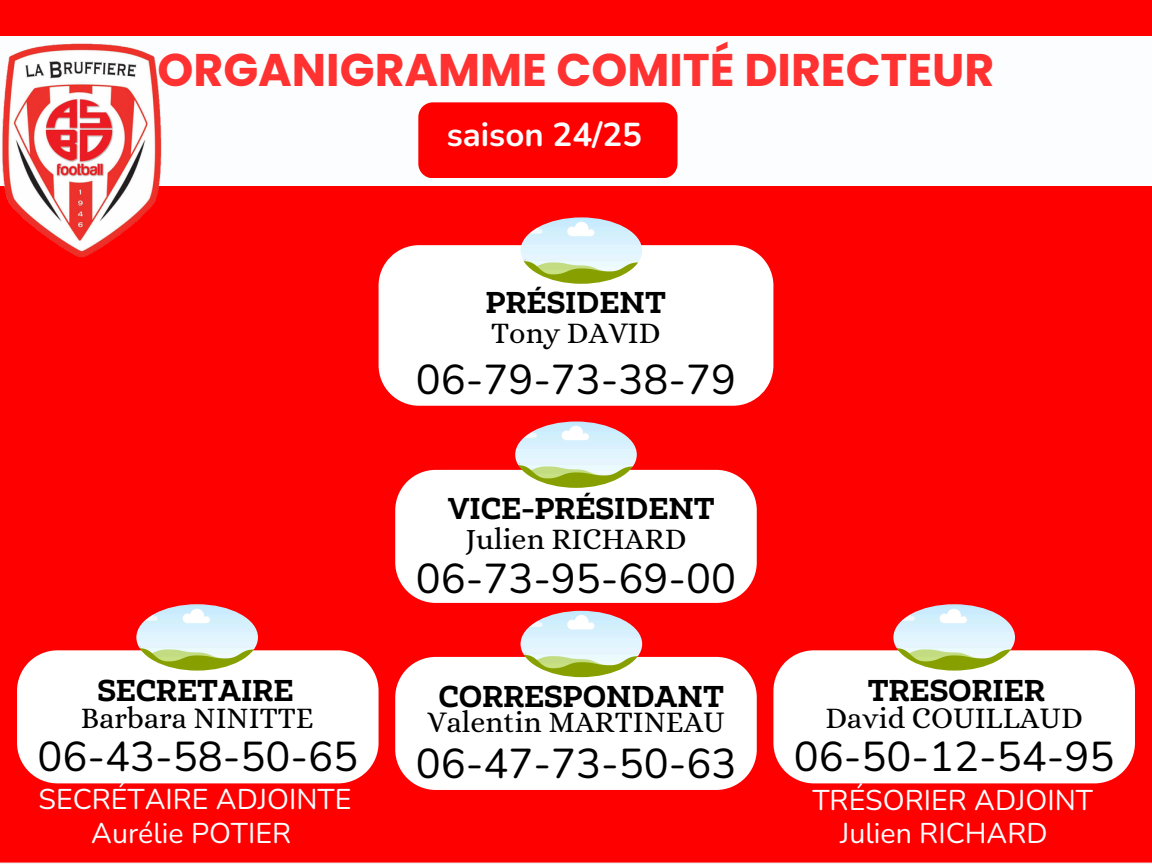
<style>
.page{position:relative;width:1152px;height:864px;background:#f00}
.page>*{position:absolute;margin:0;border:0;box-sizing:border-box;transform-origin:0 0}
.t1{font:700 45.75px "Poppins";color:#ff3131}
.t2{font:41.7px "Nunito";color:#000}
.t3{font:700 33px "Nunito";color:#fbfdfe}
.t4{font:30px "Alice";color:#000}
.t5{font:700 30px "Amazing Slab";color:#000}
.t6{font:28.5px "Nunito";color:#fbfdfe}
</style>
<div class="page">
<div style="left:0;top:37px;width:1152px;height:149px;background:#fbfdfe"></div>
<div style="left:418px;top:102px;width:260px;height:76px;background:#f00"></div>
<img style="left:0;top:43px;width:172px;height:220px">
<svg style="left:379px;top:245px;width:394px;height:161px"></svg>
<svg style="left:395px;top:470px;width:362px;height:133px"></svg>
<svg style="left:395px;top:657px;width:362px;height:133px"></svg>
<img style="left:521px;top:217px;width:121px;height:67px;border-radius:50%">
<img style="left:515px;top:421px;width:122px;height:67px;border-radius:50%">
<img style="left:521px;top:611px;width:121px;height:66px;border-radius:50%">
<svg style="left:17px;top:650px;width:362px;height:133px"></svg>
<img style="left:136px;top:604px;width:122px;height:67px;border-radius:50%">
<svg style="left:773px;top:650px;width:362px;height:133px"></svg>
<img style="left:893px;top:604px;width:122px;height:67px;border-radius:50%">
<h1 class="t1" style="left:158px;top:38px;width:838px">ORGANIGRAMME COMITÉ DIRECTEUR</h1>
<h4 class="t3" style="left:447px;top:113px;width:197px">saison 24/25</h4>
<p class="t5" style="left:486px;top:284px;width:182px">PRÉSIDENT</p>
<h3 class="t4" style="left:491px;top:316px;width:171px">Tony DAVID</h3>
<h5 class="t2" style="left:416px;top:352px;width:322px">06-79-73-38-79</h5>
<h2 class="t5" style="left:448px;top:490px;width:269px">VICE-PRÉSIDENT</h2>
<h5 class="t4" style="left:465px;top:522px;width:223px">Julien RICHARD</h5>
<h2 class="t2" style="left:416px;top:551px;width:322px">06-73-95-69-00</h2>
<p class="t5" style="left:97px;top:671px;width:198px">SECRETAIRE</p>
<h3 class="t4" style="left:81px;top:700px;width:234px">Barbara NINITTE</h3>
<h5 class="t2" style="left:38px;top:729px;width:322px">06-43-58-50-65</h5>
<h2 class="t2" style="left:416px;top:735px;width:322px">06-47-73-50-63</h2>
<h3 class="t5" style="left:439px;top:678px;width:287px">CORRESPONDANT</h3>
<h6 class="t4" style="left:427px;top:705px;width:299px">Valentin MARTINEAU</h6>
<h3 class="t5" style="left:868px;top:671px;width:179px">TRESORIER</h3>
<h5 class="t4" style="left:825px;top:700px;width:259px">David COUILLAUD</h5>
<h2 class="t2" style="left:794px;top:729px;width:322px">06-50-12-54-95</h2>
<h3 class="t6" style="left:39px;top:780px;width:314px">SECRÉTAIRE ADJOINTE</h3>
<h5 class="t6" style="left:812px;top:781px;width:282px">TRÉSORIER ADJOINT</h5>
<h6 class="t6" style="left:91px;top:815px;width:201px">Aurélie POTIER</h6>
<h2 class="t6" style="left:840px;top:815px;width:209px">Julien RICHARD</h2>
</div>
